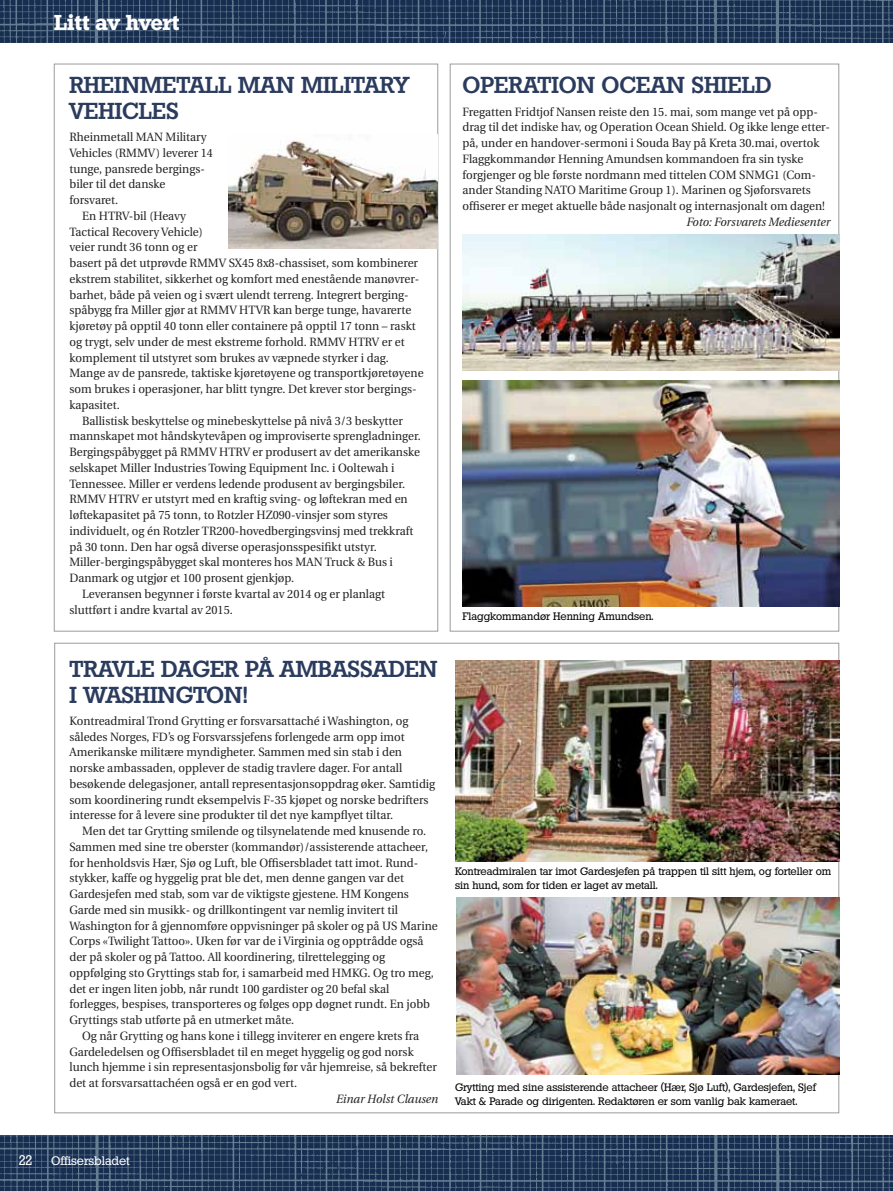
<style>
.page{position:relative;width:893px;height:1191px;background:#fff}
.page>*{position:absolute;margin:0;border:0;box-sizing:border-box;transform-origin:0 0}
.t1{font:500 22.5px "Stafford Serial";color:#2a3b5d}
.t2{font:700 21px "Stafford Serial";color:#fff}
.t3{font:13.5px "Stafford Serial";color:#fff}
.t4{font:12px/15.8px "Utopia";color:#222221;scale:.96 1}
.t5{font:italic 12px "Utopia";color:#222221;scale:.96 1}
.t6{font:12px "Stafford Serial";color:#fff}
.t7{font:10.5px/14.2px "Stafford Serial";color:#000}
</style>
<div class="page">
<img style="left:0;top:1135px;width:893px;height:56px">
<img style="left:0;top:0;width:893px;height:43px">
<div style="left:54px;top:64px;width:384px;height:567px;background:#fff;border:1px solid #9b9c9c"></div>
<div style="left:450px;top:64px;width:389px;height:567px;background:#fff;border:1px solid #9b9c9c"></div>
<div style="left:54px;top:643px;width:785px;height:470px;background:#fff;border:1px solid #9b9c9c"></div>
<img style="left:229px;top:134px;width:209px;height:115px">
<img style="left:455px;top:661px;width:384px;height:201px">
<img style="left:457px;top:898px;width:382px;height:176px">
<img style="left:462px;top:234px;width:377px;height:136px">
<img style="left:462px;top:381px;width:377px;height:225px">
<h2 class="t2" style="left:54px;top:10px;width:127px">Litt av hvert</h2>
<h1 class="t1" style="left:69px;top:72px;width:122px">RHEINMETALL</h1>
<h1 class="t1" style="left:238px;top:72px;width:129px">MAN MILITARY</h1>
<h1 class="t1" style="left:69px;top:98px;width:110px">VEHICLES</h1>
<p class="t4" style="left:69px;top:129px;width:145px">Rheinmetall MAN Military</p>
<p class="t4" style="left:69px;top:145px;width:151px">Vehicles (RMMV) leverer 14</p>
<p class="t4" style="left:69px;top:161px;width:143px">tunge, pansrede bergings-</p>
<p class="t4" style="left:69px;top:177px;width:101px">biler til det danske</p>
<p class="t4" style="left:69px;top:192px;width:52px">forsvaret.</p>
<p class="t4" style="left:82px;top:208px;width:110px">En HTRV-bil (Heavy</p>
<p class="t4" style="left:69px;top:224px;width:141px">Tactical Recovery Vehicle)</p>
<p class="t4" style="left:69px;top:240px;width:135px">veier rundt 36 tonn og er</p>
<p class="t4" style="left:69px;top:255px;width:365px">basert på det utprøvde RMMV SX45 8x8-chassiset, som kombinerer</p>
<p class="t4" style="left:69px;top:271px;width:366px">ekstrem stabilitet, sikkerhet og komfort med enestående manøvrer-</p>
<p class="t4" style="left:69px;top:287px;width:355px">barhet, både på veien og i svært ulendt terreng. Integrert berging-</p>
<p class="t4" style="left:69px;top:302px;width:358px">spåbygg fra Miller gjør at RMMV HTVR kan berge tunge, havarerte</p>
<p class="t4" style="left:69px;top:318px;width:362px">kjøretøy på opptil 40 tonn eller containere på opptil 17 tonn – raskt</p>
<p class="t4" style="left:69px;top:334px;width:351px">og trygt, selv under de mest ekstreme forhold. RMMV HTRV er et</p>
<p class="t4" style="left:69px;top:350px;width:334px">komplement til utstyret som brukes av væpnede styrker i dag.</p>
<p class="t4" style="left:69px;top:365px;width:370px">Mange av de pansrede, taktiske kjøretøyene og transportkjøretøyene</p>
<p class="t4" style="left:69px;top:381px;width:363px">som brukes i operasjoner, har blitt tyngre. Det krever stor bergings-</p>
<p class="t4" style="left:69px;top:397px;width:54px">kapasitet.</p>
<p class="t4" style="left:82px;top:413px;width:335px">Ballistisk beskyttelse og minebeskyttelse på nivå 3/3 beskytter</p>
<p class="t4" style="left:69px;top:428px;width:368px">mannskapet mot håndskytevåpen og improviserte sprengladninger.</p>
<p class="t4" style="left:69px;top:444px;width:367px">Bergingspåbygget på RMMV HTRV er produsert av det amerikanske</p>
<p class="t4" style="left:69px;top:460px;width:340px">selskapet Miller Industries Towing Equipment Inc. i Ooltewah i</p>
<p class="t4" style="left:69px;top:476px;width:351px">Tennessee. Miller er verdens ledende produsent av bergingsbiler.</p>
<p class="t4" style="left:69px;top:491px;width:354px">RMMV HTRV er utstyrt med en kraftig sving- og løftekran med en</p>
<p class="t4" style="left:69px;top:507px;width:333px">løftekapasitet på 75 tonn, to Rotzler HZ090-vinsjer som styres</p>
<p class="t4" style="left:69px;top:523px;width:360px">individuelt, og én Rotzler TR200-hovedbergingsvinsj med trekkraft</p>
<p class="t4" style="left:69px;top:539px;width:322px">på 30 tonn. Den har også diverse operasjonsspesifikt utstyr.</p>
<p class="t4" style="left:69px;top:554px;width:338px">Miller-bergingspåbygget skal monteres hos MAN Truck &amp; Bus i</p>
<p class="t4" style="left:69px;top:570px;width:236px">Danmark og utgjør et 100 prosent gjenkjøp.</p>
<p class="t4" style="left:82px;top:586px;width:317px">Leveransen begynner i første kvartal av 2014 og er planlagt</p>
<p class="t4" style="left:69px;top:602px;width:172px">sluttført i andre kvartal av 2015.</p>
<h1 class="t1" style="left:69px;top:655px;width:30px">TRAVL</h1>
<h1 class="t1" style="left:140px;top:655px;width:157px">E DAGER PÅ AMBASSA</h1>
<h1 class="t1" style="left:388px;top:655px;width:46px">DEN</h1>
<h1 class="t1" style="left:69px;top:681px;width:106px">I WASHINGTON</h1>
<h1 class="t1" style="left:243px;top:681px;width:7px">!</h1>
<p class="t4" style="left:69px;top:713px;width:382px">Kontreadmiral Trond Grytting er forsvarsattaché i Washington, og således Norges, FD’s og Forsvarssjefens forlengede arm opp imot Amerikanske militære myndigheter. Sammen med sin stab i den norske ambassaden, opplever de stadig travlere dager. For antall besøkende delegasjoner, antall representasjonsoppdrag øker. Samtidig som koordinering rundt eksempelvis F-35 kjøpet og norske bedrifters interesse for å levere sine produkter til det nye kampflyet tiltar.</p>
<p class="t4" style="left:82px;top:823px;width:360px">Men det tar Grytting smilende og tilsynelatende med knusende ro.</p>
<p class="t4" style="left:69px;top:839px;width:375px">Sammen med sine tre oberster (kommandør)/assisterende attacheer,</p>
<p class="t4" style="left:69px;top:854px;width:365px">for henholdsvis Hær, Sjø og Luft, ble Offisersbladet tatt imot. Rund-</p>
<p class="t4" style="left:69px;top:870px;width:350px">stykker, kaffe og hyggelig prat ble det, men denne gangen var det</p>
<p class="t4" style="left:69px;top:886px;width:355px">Gardesjefen med stab, som var de viktigste gjestene. HM Kongens</p>
<p class="t4" style="left:69px;top:902px;width:344px">Garde med sin musikk- og drillkontingent var nemlig invitert til</p>
<p class="t4" style="left:69px;top:917px;width:385px">Washington for å gjennomføre oppvisninger på skoler og på US Marine</p>
<p class="t4" style="left:69px;top:933px;width:370px">Corps «Twilight Tattoo». Uken før var de i Virginia og opptrådde også</p>
<p class="t4" style="left:69px;top:949px;width:330px">der på skoler og på Tattoo. All koordinering, tilrettelegging og</p>
<p class="t4" style="left:69px;top:965px;width:381px">oppfølging sto Gryttings stab for, i samarbeid med HMKG. Og tro meg,</p>
<p class="t4" style="left:69px;top:980px;width:335px">det er ingen liten jobb, når rundt 100 gardister og 20 befal skal</p>
<p class="t4" style="left:69px;top:996px;width:377px">forlegges, bespises, transporteres og følges opp døgnet rundt. En jobb</p>
<p class="t4" style="left:69px;top:1012px;width:236px">Gryttings stab utførte på en utmerket måte.</p>
<p class="t4" style="left:82px;top:1028px;width:352px">Og når Grytting og hans kone i tillegg inviterer en engere krets fra</p>
<p class="t4" style="left:69px;top:1043px;width:360px">Gardeledelsen og Offisersbladet til en meget hyggelig og god norsk</p>
<p class="t4" style="left:69px;top:1059px;width:384px">lunch hjemme i sin representasjonsbolig før vår hjemreise, så bekrefter</p>
<p class="t4" style="left:69px;top:1075px;width:239px">det at forsvarsattachéen også er en god vert.</p>
<p class="t5" style="left:336px;top:1092px;width:108px">Einar Holst Clausen</p>
<h1 class="t1" style="left:462px;top:72px;width:62px">OPERAT</h1>
<h1 class="t1" style="left:551px;top:72px;width:222px">ION OCEAN SHIELD</h1>
<p class="t4" style="left:462px;top:104px;width:384px">Fregatten Fridtjof Nansen reiste den 15. mai, som mange vet på opp&shy;drag til det indiske hav, og Operation Ocean Shield. Og ikke lenge etter&shy;på, under en handover-sermoni i Souda Bay på Kreta 30.mai, overtok Flaggkommandør Henning Amundsen kommandoen fra sin tyske forgjenger og ble første nordmann med tittelen COM SNMG1 (Com&shy;ander Standing NATO Maritime Group 1). Marinen og Sjøforsvarets offiserer er meget aktuelle både nasjonalt og internasjonalt om dagen!</p>
<p class="t5" style="left:686px;top:215px;width:152px">Foto: Forsvarets Mediesenter</p>
<p class="t7" style="left:462px;top:609px;width:193px">Flaggkommandør Henning Amundsen.</p>
<p class="t7" style="left:455px;top:863px;width:378px">Kontreadmiralen tar imot Gardesjefen på trappen til sitt hjem, og forteller om sin hund, som for tiden er laget av metall.</p>
<p class="t7" style="left:455px;top:1079px;width:362px">Grytting med sine assisterende attacheer (Hær, Sjø Luft), Gardesjefen, Sjef<br>Vakt &amp; Parade og dirigenten. Redaktøren er som vanlig bak kameraet.</p>
<p class="t3" style="left:19px;top:1151px;width:15px">22</p>
<p class="t6" style="left:51px;top:1153px;width:80px">Offisersbladet</p>
</div>
